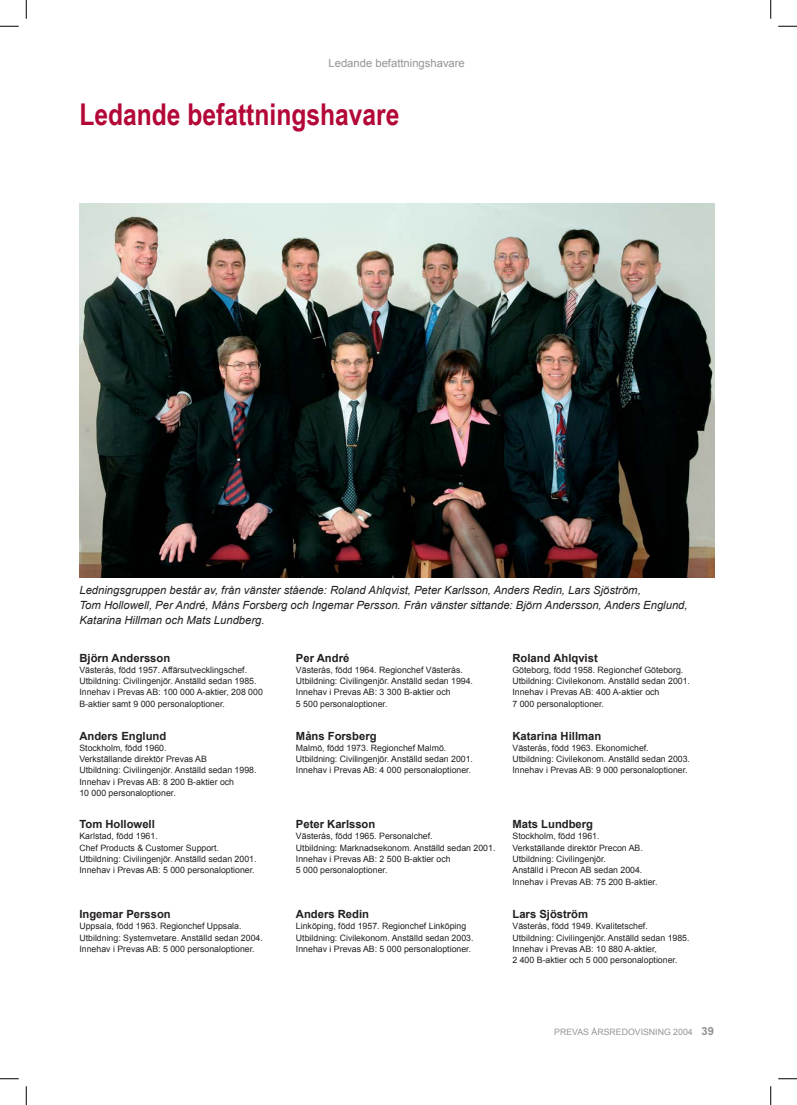
<style>
.page{position:relative;width:797px;height:1105px;background:#fff}
.page>*{position:absolute;margin:0;border:0;box-sizing:border-box;transform-origin:0 0}
.t1{font:700 30px "Arial Narrow";color:#b30738}
.t2{font:italic 11.25px/15px "Arial";color:#231f20}
.t3{font:700 11.25px "Arial";color:#231f20}
.t4{font:11.25px "Arial";color:#939598}
.t5{font:700 11.25px "Arial";color:#939598}
.t6{font:8.75px/11.2px "Arial";color:#231f20}
.t7{font:8.75px "Arial";color:#939598}
</style>
<div class="page">
<img style="left:80px;top:203px;width:634px;height:375px">
<svg style="left:0;top:25px;width:19px;height:2px"></svg>
<svg style="left:778px;top:25px;width:19px;height:2px"></svg>
<svg style="left:0;top:1078px;width:19px;height:1px"></svg>
<svg style="left:778px;top:1078px;width:19px;height:1px"></svg>
<svg style="left:25px;top:0;width:2px;height:19px"></svg>
<svg style="left:25px;top:1086px;width:2px;height:19px"></svg>
<svg style="left:770px;top:0;width:1px;height:19px"></svg>
<svg style="left:770px;top:1086px;width:1px;height:19px"></svg>
<p class="t4" style="left:328px;top:57px;width:138px">Ledande befattningshavare</p>
<h1 class="t1" style="left:79px;top:97px;width:321px">Ledande befattningshavare</h1>
<p class="t2" style="left:79px;top:583px;width:609px">Ledningsgruppen består av, från vänster stående: Roland Ahlqvist, Peter Karlsson, Anders Redin, Lars Sjöström,<br>Tom Hollowell, Per André, Måns Forsberg och Ingemar Persson. Från vänster sittande: Björn Andersson, Anders Englund,<br>Katarina Hillman och Mats Lundberg.</p>
<p class="t3" style="left:79px;top:651px;width:92px">Björn Andersson</p>
<p class="t6" style="left:79px;top:664px;width:185px">Västerås, född 1957. Affärsutvecklingschef.<br>Utbildning: Civilingenjör. Anställd sedan 1985.<br>Innehav i Prevas AB: 100 000 A-aktier, 208 000<br>B-aktier samt 9 000 personaloptioner.</p>
<p class="t3" style="left:79px;top:729px;width:88px">Anders Englund</p>
<p class="t6" style="left:79px;top:742px;width:179px">Stockholm, född 1960.<br>Verkställande direktör Prevas AB<br>Utbildning: Civilingenjör. Anställd sedan 1998.<br>Innehav i Prevas AB: 8 200 B-aktier och<br>10 000 personaloptioner.</p>
<p class="t3" style="left:79px;top:818px;width:77px">Tom Hollowell</p>
<p class="t6" style="left:79px;top:831px;width:179px">Karlstad, född 1961.<br>Chef Products &amp; Customer Support.<br>Utbildning: Civilingenjör. Anställd sedan 2001.<br>Innehav i Prevas AB: 5 000 personaloptioner.</p>
<p class="t3" style="left:79px;top:908px;width:93px">Ingemar Persson</p>
<p class="t6" style="left:79px;top:920px;width:185px">Uppsala, född 1963. Regionchef Uppsala.<br>Utbildning: Systemvetare. Anställd sedan 2004.<br>Innehav i Prevas AB: 5 000 personaloptioner.</p>
<p class="t3" style="left:296px;top:651px;width:55px">Per André</p>
<p class="t6" style="left:296px;top:664px;width:179px">Västerås, född 1964. Regionchef Västerås.<br>Utbildning: Civilingenjör. Anställd sedan 1994.<br>Innehav i Prevas AB: 3 300 B-aktier och<br>5 500 personaloptioner.</p>
<p class="t3" style="left:296px;top:729px;width:82px">Måns Forsberg</p>
<p class="t6" style="left:296px;top:742px;width:179px">Malmö, född 1973. Regionchef Malmö.<br>Utbildning: Civilingenjör. Anställd sedan 2001.<br>Innehav i Prevas AB: 4 000 personaloptioner.</p>
<p class="t3" style="left:512px;top:651px;width:87px">Roland Ahlqvist</p>
<p class="t6" style="left:512px;top:664px;width:179px">Göteborg, född 1958. Regionchef Göteborg.<br>Utbildning: Civilekonom. Anställd sedan 2001.<br>Innehav i Prevas AB: 400 A-aktier och<br>7 000 personaloptioner.</p>
<p class="t3" style="left:512px;top:729px;width:90px">Katarina Hillman</p>
<p class="t6" style="left:512px;top:742px;width:179px">Västerås, född 1963. Ekonomichef.<br>Utbildning: Civilekonom. Anställd sedan 2003.<br>Innehav i Prevas AB: 9 000 personaloptioner.</p>
<p class="t3" style="left:296px;top:818px;width:81px">Peter Karlsson</p>
<p class="t6" style="left:296px;top:831px;width:201px">Västerås, född 1965. Personalchef.<br>Utbildning: Marknadsekonom. Anställd sedan 2001.<br>Innehav i Prevas AB: 2 500 B-aktier och<br>5 000 personaloptioner.</p>
<p class="t3" style="left:296px;top:908px;width:75px">Anders Redin</p>
<p class="t6" style="left:296px;top:920px;width:179px">Linköping, född 1957. Regionchef Linköping<br>Utbildning: Civilekonom. Anställd sedan 2003.<br>Innehav i Prevas AB: 5 000 personaloptioner.</p>
<p class="t3" style="left:512px;top:818px;width:82px">Mats Lundberg</p>
<p class="t6" style="left:512px;top:831px;width:146px">Stockholm, född 1961.<br>Verkställande direktör Precon AB.<br>Utbildning: Civilingenjör.<br>Anställd i Precon AB sedan 2004.<br>Innehav i Prevas AB: 75 200 B-aktier.</p>
<p class="t3" style="left:512px;top:908px;width:77px">Lars Sjöström</p>
<p class="t6" style="left:512px;top:920px;width:179px">Västerås, född 1949. Kvalitetschef.<br>Utbildning: Civilingenjör. Anställd sedan 1985.<br>Innehav i Prevas AB: 10 880 A-aktier,<br>2 400 B-aktier och 5 000 personaloptioner.</p>
<p class="t7" style="left:554px;top:1027px;width:140px">PREVAS ÅRSREDOVISNING 2004</p>
<p class="t5" style="left:701px;top:1025px;width:14px">39</p>
</div>
